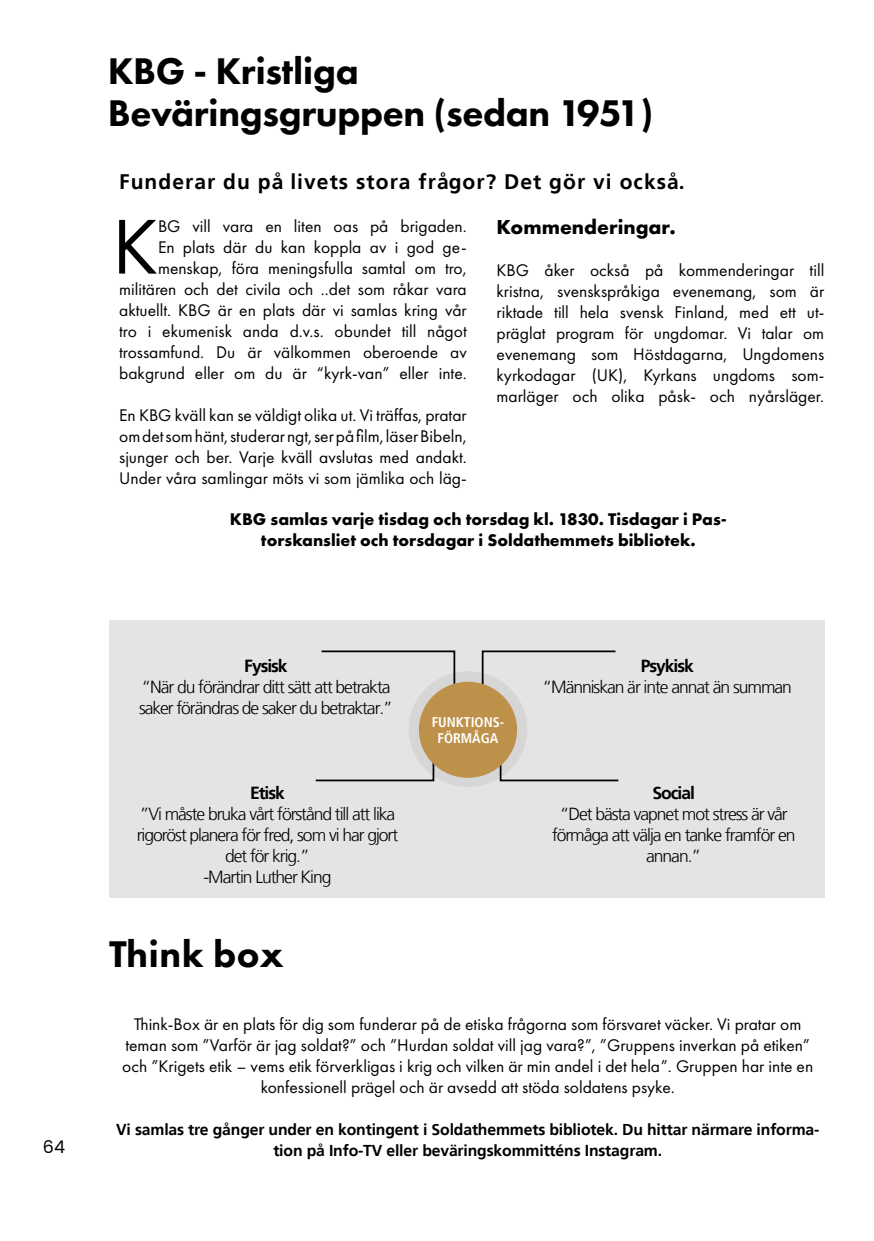
<style>
.page{position:relative;width:874px;height:1241px;background:#fff}
.page>*{position:absolute;margin:0;border:0;box-sizing:border-box;transform-origin:0 0}
.t1{font:80.5px "Futura PT";color:#000}
.t2{font:800 38.5px/42px "Futura PT";letter-spacing:-.01em;color:#000}
.t3{font:800 38.5px "Futura PT";letter-spacing:.01em;color:#000}
.t4{font:700 21px "Frutiger LT";letter-spacing:.05em;color:#000}
.t5{font:700 21px "Futura PT";color:#000}
.t6{font:17.5px/21px "Futura PT";color:#000;text-align:justify}
.t7{font:300 17.5px/21px "Frutiger LT";letter-spacing:-.06em;color:#000;text-align:center}
.t8{font:700 17.5px/21px "Futura PT";color:#000;text-align:center}
.t9{font:700 17.5px "Frutiger LT";letter-spacing:-.06em;color:#000}
.t10{font:17.5px "Poppins";color:#000}
.t11{font:700 15.75px/21px "Frutiger LT";letter-spacing:-.01em;color:#000;text-align:center}
.t12{font:700 condensed 14px/16.8px "Frutiger LT";color:#fff;text-align:center}
</style>
<div class="page">
<div style="left:109px;top:620px;width:714px;height:278px;background:#e4e4e4"></div>
<div style="left:408px;top:671px;width:119px;height:115px;background:#d6d6d6;border-radius:50%"></div>
<svg style="left:321px;top:650px;width:135px;height:43px"></svg>
<svg style="left:481px;top:650px;width:135px;height:34px"></svg>
<svg style="left:315px;top:740px;width:120px;height:42px"></svg>
<svg style="left:498px;top:739px;width:121px;height:43px"></svg>
<div style="left:418px;top:681px;width:99px;height:96px;background:#be914a;border-radius:50%"></div>
<p class="t10" style="left:43px;top:1136px;width:24px">64</p>
<h2 class="t2" style="left:108px;top:50px;width:546px">KBG - Kristliga<br>Beväringsgruppen (sedan 1951)</h2>
<p class="t4" style="left:119px;top:169px;width:566px">Funderar du på livets stora frågor? Det gör vi också.</p>
<p class="t6" style="left:119px;top:215px;width:349px;text-align:right">BG vill vara en liten oas på brigaden.<br>En plats där du kan koppla av i god ge&shy;menskap, föra meningsfulla samtal om tro, militären och det civila och ..det som råkar vara aktuellt. KBG är en plats där vi samlas kring vår tro i ekumenisk anda d.v.s. obundet till något trossamfund. Du är välkommen oberoende av bakgrund eller om du är “kyrk-van” eller inte.</p>
<p class="t6" style="left:119px;top:404px;width:349px">En KBG kväll kan se väldigt olika ut. Vi träffas, pratar om det som hänt, studerar ngt, ser på film, läser Bibeln, sjunger och ber. Varje kväll avslutas med andakt.<br>Under våra samlingar möts vi som jämlika och läg-</p>
<h1 class="t1" style="left:112px;top:199px;width:47px">K</h1>
<p class="t5" style="left:496px;top:214px;width:181px">Kommenderingar.</p>
<p class="t6" style="left:496px;top:260px;width:329px">KBG åker också på kommenderingar till kristna, svenskspråkiga evenemang, som är riktade till hela svensk Finland, med ett ut&shy;präglat program för ungdomar. Vi talar om evenemang som Höstdagarna, Ungdomens kyrkodagar (UK), Kyrkans ungdoms som&shy;marläger och olika påsk- och nyårsläger.</p>
<p class="t8" style="left:230px;top:508px;width:498px">KBG samlas varje tisdag och torsdag kl. 1830. Tisdagar i Pas&shy;torskansliet och torsdagar i Soldathemmets bibliotek.</p>
<p class="t9" style="left:244px;top:656px;width:45px">Fysisk</p>
<p class="t7" style="left:139px;top:677px;width:255px;text-align:left">“När du förändrar ditt sätt att betrakta saker förändras de saker du betraktar.”</p>
<p class="t9" style="left:250px;top:782px;width:36px">Etisk</p>
<p class="t7" style="left:137px;top:803px;width:263px">”Vi måste bruka vårt förstånd till att lika rigoröst planera för fred, som vi har gjort det för krig.”<br>-Martin Luther King</p>
<h2 class="t3" style="left:109px;top:929px;width:176px">Think box</h2>
<p class="t12" style="left:431px;top:713px;width:74px">FUNKTIONS-<br>FÖRMÅGA</p>
<p class="t9" style="left:640px;top:656px;width:55px">Psykisk</p>
<p class="t7" style="left:542px;top:677px;width:251px">“Människan är inte annat än summan</p>
<p class="t9" style="left:652px;top:782px;width:44px">Social</p>
<p class="t7" style="left:551px;top:803px;width:245px">“Det bästa vapnet mot stress är vår förmåga att välja en tanke framför en annan.”</p>
<p class="t6" style="left:122px;top:1013px;width:692px;text-align:center">Think-Box är en plats för dig som funderar på de etiska frågorna som försvaret väcker. Vi pratar om teman som ”Varför är jag soldat?” och ”Hurdan soldat vill jag vara?”, ”Gruppens inverkan på etiken” och ”Krigets etik – vems etik förverkligas i krig och vilken är min andel i det hela”. Gruppen har inte en konfessionell prägel och är avsedd att stöda soldatens psyke.</p>
<p class="t11" style="left:116px;top:1118px;width:704px">Vi samlas tre gånger under en kontingent i Soldathemmets bibliotek. Du hittar närmare informa&shy;tion på Info-TV eller beväringskommitténs Instagram.</p>
</div>
